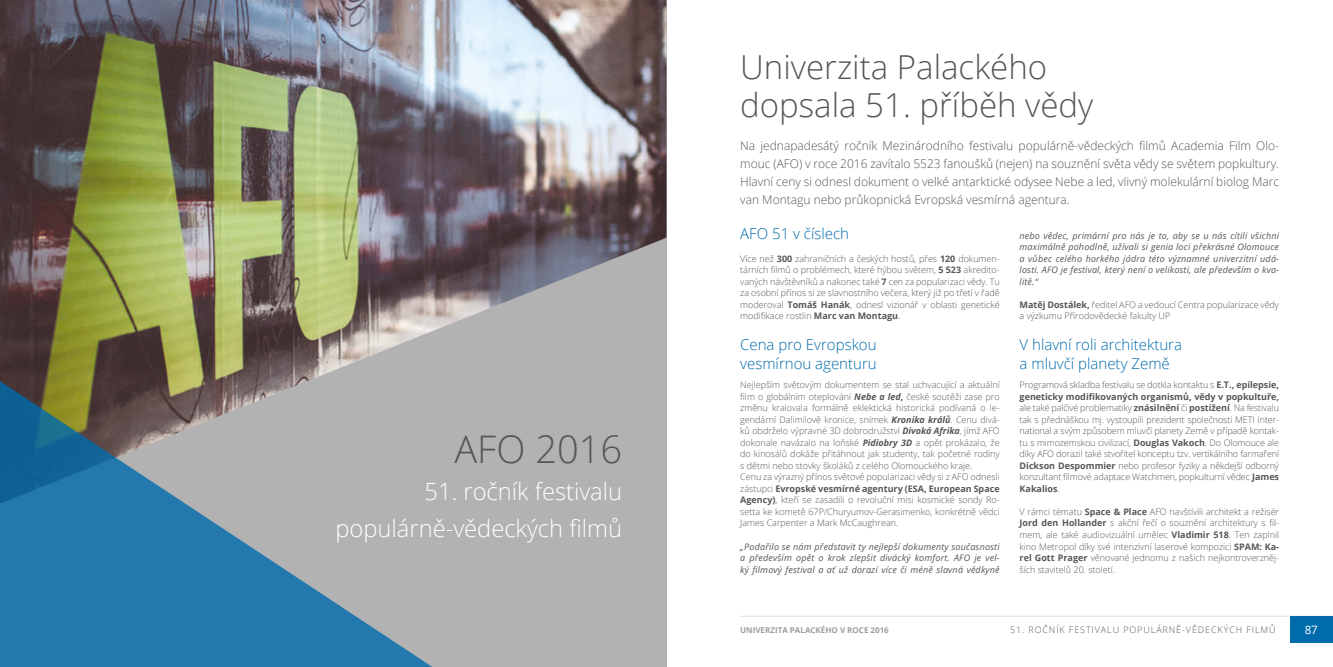
<style>
.page{position:relative;width:1333px;height:667px;background:#fff}
.page>*{position:absolute;margin:0;border:0;box-sizing:border-box;transform-origin:0 0}
.t1{font:300 38px "Open Sans";color:#575756}
.t2{font:300 33px/38px "Open Sans";color:#575756}
.t3{font:300 23.7px/37px "Open Sans";color:#fff;text-align:right}
.t4{font:300 15px/19px "Open Sans";color:#006bac}
.t5{font:300 12px/18px "Open Sans";color:#575756;text-align:justify}
.t6{font:11.5px "Open Sans";color:#fff}
.t7{font:300 9px/11.5px "Open Sans";color:#575756;text-align:justify}
.t8{font:italic 9px/11.5px "Open Sans";letter-spacing:.02em;color:#575756;text-align:justify}
.t9{font:300 9px "Open Sans";letter-spacing:.1em;color:#575756}
.t10{font:700 8px "Open Sans";color:#9d9d9d}
.s1{font-weight:700}
.s2{font-weight:700;font-style:italic}
</style>
<div class="page">
<div style="left:1289px;top:615px;width:43px;height:26px;background:#006bac"></div>
<hr style="left:740px;top:615px;width:592px;height:1px;background:#575756">
<div style="left:0;top:0;width:666px;height:666px;background:#b2b2b2"></div>
<img style="left:0;top:0;width:666px;height:375px">
<svg style="left:0;top:375px;width:431px;height:291px"></svg>
<h1 class="t1" style="left:454px;top:423px;width:169px">AFO 2016</h1>
<h3 class="t3" style="left:335px;top:472px;width:288px">51. ročník festivalu populárně-vědeckých filmů</h3>
<h2 class="t2" style="left:740px;top:47px;width:354px">Univerzita Palackého dopsala 51. příběh vědy</h2>
<p class="t5" style="left:740px;top:136px;width:540px">Na jednapadesátý ročník Mezinárodního festivalu populárně-vědeckých filmů Academia Film Olo&shy;mouc (AFO) v roce 2016 zavítalo 5523 fanoušků (nejen) na souznění světa vědy se světem popkultury.<br>Hlavní ceny si odnesl dokument o velké antarktické odysee Nebe a led, vlivný molekulární biolog Marc van Montagu nebo průkopnická Evropská vesmírná agentura.</p>
<h3 class="t4" style="left:740px;top:223px;width:110px">AFO 51 v číslech</h3>
<p class="t7" style="left:740px;top:252px;width:261px">Více než <span class="s1">300</span> zahraničních a českých hostů, přes <span class="s1">120</span> dokumen&shy;tárních filmů o problémech, které hýbou světem, <span class="s1">5 523</span> akredito&shy;vaných návštěvníků a nakonec také <span class="s1">7</span> cen za popularizaci vědy. Tu za osobní přínos si ze slavnostního večera, který již po třetí v řadě moderoval <span class="s1">Tomáš Hanák</span>, odnesl vizionář v oblasti genetické modifikace rostlin <span class="s1">Marc van Montagu</span>.</p>
<h3 class="t4" style="left:740px;top:334px;width:138px">Cena pro Evropskou vesmírnou agenturu</h3>
<p class="t7" style="left:740px;top:379px;width:261px;text-align:left">Nejlepším světovým dokumentem se stal uchvacující a aktuální film o globálním oteplování <span class="s2">Nebe a led</span><span class="s1">,</span> české soutěži zase pro změnu kralovala formálně eklektická historická podívaná o le&shy;gendární Dalimilově kronice, snímek <span class="s2">Kronika králů</span>. Cenu divá&shy;ků obdrželo výpravné 3D dobrodružství <span class="s2">Divoká Afrika</span>, jímž AFO dokonale navázalo na loňské <span class="s2">Pidiobry 3D</span> a opět prokázalo, že do kinosálů dokáže přitáhnout jak studenty, tak početné rodiny s dětmi nebo stovky školáků z celého Olomouckého kraje.<br>Cenu za výrazný přínos světové popularizaci vědy si z AFO odnesli zástupci <span class="s1">Evropské vesmírné agentury (ESA, European Space Agency)</span>, kteří se zasadili o revoluční misi kosmické sondy Ro&shy;setta ke kometě 67P/Churyumov-Gerasimenko, konkrétně vědci James Carpenter a Mark McCaughrean.</p>
<p class="t8" style="left:740px;top:540px;width:261px">„Podařilo se nám představit ty nejlepší dokumenty současnosti a především opět o krok zlepšit divácký komfort. AFO je vel&shy;ký filmový festival a ať už dorazí více či méně slavná vědkyně</p>
<p class="t8" style="left:1019px;top:229px;width:261px">nebo vědec, primární pro nás je to, aby se u nás cítili všichni maximálně pohodlně, užívali si genia loci překrásné Olomouce a vůbec celého horkého jádra této významné univerzitní udá&shy;losti. AFO je festival, který není o velikosti, ale především o kva&shy;litě.“</p>
<p class="t7" style="left:1019px;top:298px;width:261px"><span class="s1">Matěj Dostálek,</span> ředitel AFO a vedoucí Centra popularizace vědy a výzkumu Přírodovědecké fakulty UP</p>
<h3 class="t4" style="left:1019px;top:334px;width:164px">V hlavní roli architektura a mluvčí planety Země</h3>
<p class="t7" style="left:1019px;top:379px;width:261px">Programová skladba festivalu se dotkla kontaktu s <span class="s1">E.T., epilepsie, geneticky modifikovaných organismů, vědy v popkultuře, </span>ale také palčivé problematiky <span class="s1">znásilnění</span> či <span class="s1">postižení</span>. Na festivalu tak s přednáškou mj. vystoupili prezident společnosti METI Inter&shy;national a svým způsobem mluvčí planety Země v případě kontak&shy;tu s mimozemskou civilizací, <span class="s1">Douglas Vakoch</span>. Do Olomouce ale díky AFO dorazil také stvořitel konceptu tzv. vertikálního farmaření <span class="s1">Dickson Despommier</span> nebo profesor fyziky a někdejší odborný konzultant filmové adaptace Watchmen, popkulturní vědec <span class="s1">James Kakalios</span>.</p>
<p class="t7" style="left:1019px;top:505px;width:261px">V rámci tématu <span class="s1">Space &amp; Place</span> AFO navštívili architekt a režisér <span class="s1">Jord den Hollander</span> s akční řečí o souznění architektury s fil&shy;mem, ale také audiovizuální umělec <span class="s1">Vladimir 518</span>. Ten zaplnil kino Metropol díky své intenzivní laserové kompozici <span class="s1">SPAM: Ka&shy;rel Gott Prager</span> věnované jednomu z našich nejkontroverzněj&shy;ších stavitelů 20. století.</p>
<p class="t10" style="left:740px;top:623px;width:150px">UNIVERZITA PALACKÉHO V ROCE 2016</p>
<p class="t9" style="left:1010px;top:622px;width:267px">51. ROČNÍK FESTIVALU POPULÁRNĚ-VĚDECKÝCH FILMŮ</p>
<p class="t6" style="left:1304px;top:621px;width:15px">87</p>
</div>
